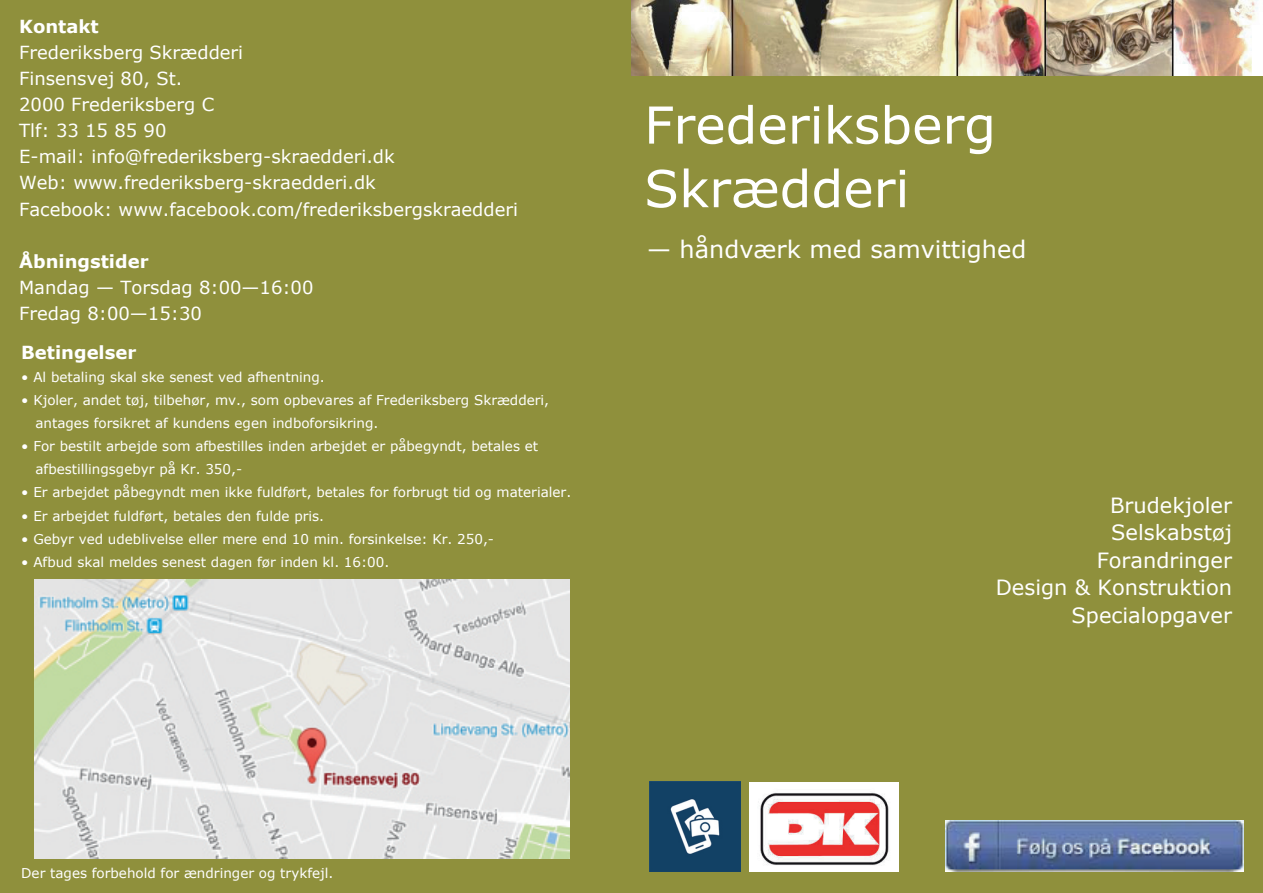
<style>
.page{position:relative;width:1263px;height:893px;background:#8f903c}
.page>*{position:absolute;margin:0;border:0;box-sizing:border-box;transform-origin:0 0}
.t1{font:51px/63.6px "Verdana";color:#fff}
.t2{font:24px "Verdana";color:#fff}
.t3{font:21px/27.6px "Verdana";color:#fff;text-align:right}
.t4{font:18px/26.1px "Verdana";color:#fff}
.t5{font:700 18px "Verdana";color:#fff}
.t6{font:13.5px/23.1px "Verdana";color:#fff}
</style>
<div class="page">
<img style="left:631px;top:0;width:632px;height:75px">
<img style="left:35px;top:579px;width:535px;height:280px">
<img style="left:945px;top:821px;width:298px;height:51px">
<img style="left:650px;top:781px;width:90px;height:91px">
<img style="left:750px;top:782px;width:148px;height:90px">
<h3 class="t5" style="left:19px;top:15px;width:81px">Kontakt</h3>
<h3 class="t4" style="left:19px;top:39px;width:500px">Frederiksberg Skrædderi<br>Finsensvej 80, St.<br>2000 Frederiksberg C<br>Tlf: 33 15 85 90<br>E-mail: info@frederiksberg-skraedderi.dk<br>Web: www.frederiksberg-skraedderi.dk<br>Facebook: www.facebook.com/frederiksbergskraedderi</h3>
<h3 class="t5" style="left:19px;top:250px;width:131px">Åbningstider</h3>
<h3 class="t4" style="left:19px;top:274px;width:296px">Mandag — Torsdag 8:00—16:00<br>Fredag 8:00—15:30</h3>
<h3 class="t5" style="left:21px;top:341px;width:117px">Betingelser</h3>
<p class="t6" style="left:21px;top:365px;width:305px">• Al betaling skal ske senest ved afhentning.</p>
<p class="t6" style="left:35px;top:388px;width:515px;text-indent:-14px">• Kjoler, andet tøj, tilbehør, mv., som opbevares af Frederiksberg Skrædderi, antages forsikret af kundens egen indboforsikring.</p>
<p class="t6" style="left:35px;top:434px;width:504px;text-indent:-14px">• For bestilt arbejde som afbestilles inden arbejdet er påbegyndt, betales et afbestillingsgebyr på Kr. 350,-</p>
<p class="t6" style="left:21px;top:480px;width:551px">• Er arbejdet påbegyndt men ikke fuldført, betales for forbrugt tid og materialer.</p>
<p class="t6" style="left:21px;top:504px;width:304px">• Er arbejdet fuldført, betales den fulde pris.</p>
<p class="t6" style="left:21px;top:527px;width:474px">• Gebyr ved udeblivelse eller mere end 10 min. forsinkelse: Kr. 250,-</p>
<p class="t6" style="left:21px;top:550px;width:370px">• Afbud skal meldes senest dagen før inden kl. 16:00.</p>
<h1 class="t1" style="left:644px;top:92px;width:353px">Frederiksberg<br>Skrædderi</h1>
<h2 class="t2" style="left:647px;top:234px;width:381px">— håndværk med samvittighed</h2>
<h3 class="t3" style="left:996px;top:490px;width:238px">Brudekjoler<br>Selskabstøj<br>Forandringer<br>Design &amp; Konstruktion<br>Specialopgaver</h3>
<p class="t6" style="left:21px;top:861px;width:314px">Der tages forbehold for ændringer og trykfejl.</p>
</div>
